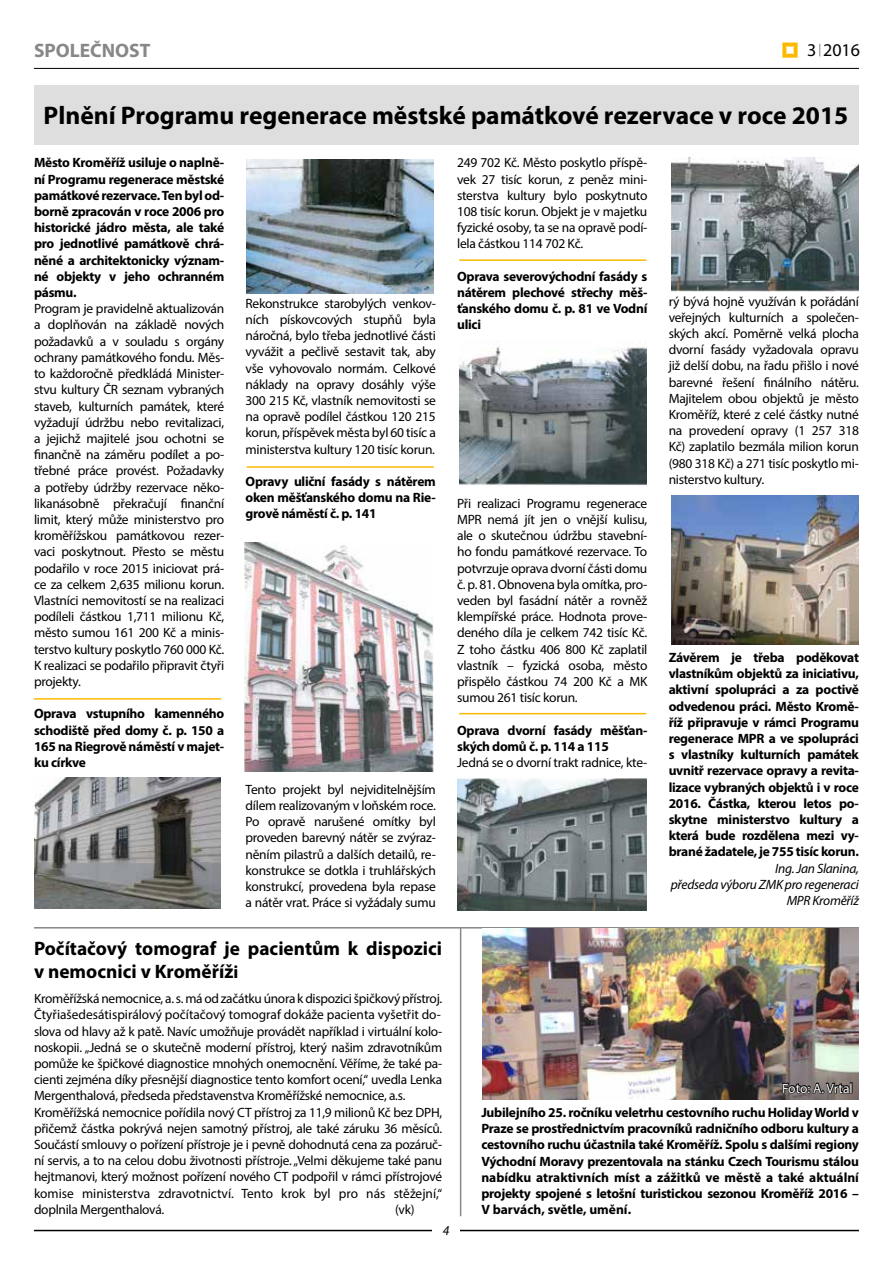
<style>
.page{position:relative;width:893px;height:1263px;background:#fff}
.page>*{position:absolute;margin:0;border:0;box-sizing:border-box;transform-origin:0 0}
.t1{font:700 25.5px "Myriad Pro";color:#000}
.t2{font:700 19.5px/22.5px "Myriad Pro";color:#000}
.t3{font:700 19.5px "Myriad Pro";color:#878787}
.t4{font:18px "Myriad Pro";color:#000}
.t5{font:13.5px/16.2px "Myriad Pro";letter-spacing:-.02em;color:#000;text-align:justify}
.t6{font:700 13.5px/16.2px "Myriad Pro";letter-spacing:-.02em;color:#000;text-align:justify}
.t7{font:italic 13.5px/16.2px "Myriad Pro";letter-spacing:-.02em;color:#000;text-align:right}
.t8{font:13.5px "Myriad Pro";color:#fff}
.s1{font-size:18px}
</style>
<div class="page">
<hr style="left:34px;top:1230px;width:825px;height:1px;background:#000">
<div style="left:433px;top:1225px;width:27px;height:10px;background:#fff"></div>
<hr style="left:34px;top:68px;width:825px;height:1px;background:#000">
<svg style="left:782px;top:43px;width:16px;height:15px"></svg>
<svg style="left:819px;top:44px;width:1px;height:12px"></svg>
<div style="left:34px;top:85px;width:825px;height:60px;background:#dedede"></div>
<hr style="left:34px;top:698px;width:187px;height:2px;background:#fbba00">
<img style="left:245px;top:542px;width:189px;height:230px">
<img style="left:34px;top:777px;width:186px;height:132px">
<img style="left:459px;top:341px;width:187px;height:145px">
<img style="left:457px;top:778px;width:189px;height:132px">
<img style="left:672px;top:157px;width:187px;height:134px">
<img style="left:247px;top:159px;width:187px;height:134px">
<img style="left:672px;top:496px;width:187px;height:148px">
<hr style="left:247px;top:466px;width:187px;height:2px;background:#fbba00">
<hr style="left:459px;top:259px;width:187px;height:2px;background:#fbba00">
<hr style="left:459px;top:713px;width:187px;height:1px;background:#fbba00">
<hr style="left:34px;top:927px;width:825px;height:1px;background:#878787">
<img style="left:483px;top:928px;width:376px;height:171px">
<hr style="left:460px;top:928px;width:1px;height:288px;background:#878787">
<svg style="left:782px;top:1065px;width:70px;height:35px"></svg>
<h2 class="t3" style="left:34px;top:38px;width:118px">SPOLEČNOST</h2>
<h3 class="t4" style="left:807px;top:39px;width:54px">3 2016</h3>
<h1 class="t1" style="left:44px;top:99px;width:806px">Plnění Programu regenerace městské památkové rezervace v roce 2015</h1>
<p class="t6" style="left:34px;top:154px;width:192px">Město Kroměříž usiluje o naplně&shy;ní Programu regenerace městské památkové rezervace. Ten byl od&shy;borně zpracován v roce 2006 pro historické jádro města, ale také pro jednotlivé památkově chrá&shy;něné a architektonicky význam&shy;né objekty v jeho ochranném pásmu.</p>
<p class="t5" style="left:34px;top:300px;width:192px">Program je pravidelně aktualizován a doplňován na základě nových požadavků a v souladu s orgány ochrany památkového fondu. Měs&shy;to každoročně předkládá Minister&shy;stvu kultury ČR seznam vybraných staveb, kulturních památek, které vyžadují údržbu nebo revitalizaci, a jejichž majitelé jsou ochotni se finančně na záměru podílet a po&shy;třebné práce provést. Požadavky a potřeby údržby rezervace něko&shy;likanásobně překračují finanční limit, který může ministerstvo pro kroměřížskou památkovou rezer&shy;vaci poskytnout. Přesto se městu podařilo v roce 2015 iniciovat prá&shy;ce za celkem 2,635 milionu korun.<br>Vlastníci nemovitostí se na realizaci podíleli částkou 1,711 milionu Kč, město sumou 161 200 Kč a minis&shy;terstvo kultury poskytlo 760 000 Kč.<br>K realizaci se podařilo připravit čtyři projekty.</p>
<p class="t6" style="left:34px;top:705px;width:192px">Oprava vstupního kamenného schodiště před domy č. p. 150 a 165 na Riegrově náměstí v majet&shy;ku církve</p>
<p class="t5" style="left:246px;top:295px;width:192px">Rekonstrukce starobylých venkov&shy;ních pískovcových stupňů byla náročná, bylo třeba jednotlivé části vyvážit a pečlivě sestavit tak, aby vše vyhovovalo normám. Celkové náklady na opravy dosáhly výše 300 215 Kč, vlastník nemovitosti se na opravě podílel částkou 120 215 korun, příspěvek města byl 60 tisíc a ministerstva kultury 120 tisíc korun.</p>
<p class="t6" style="left:246px;top:473px;width:192px">Opravy uliční fasády s nátěrem oken měšťanského domu na Rie&shy;grově náměstí č. p. 141</p>
<p class="t5" style="left:246px;top:781px;width:192px">Tento projekt byl nejviditelnějším dílem realizovaným v loňském roce.<br>Po opravě narušené omítky byl proveden barevný nátěr se zvýraz&shy;něním pilastrů a dalších detailů, re&shy;konstrukce se dotkla i truhlářských konstrukcí, provedena byla repase a nátěr vrat. Práce si vyžádaly sumu</p>
<h2 class="t2" style="left:34px;top:937px;width:410px">Počítačový tomograf je pacientům k dispozici v nemocnici v Kroměříž<span class="s1">i</span></h2>
<p class="t5" style="left:34px;top:990px;width:410px;text-align:left">Kroměřížská nemocnice, a. s. má od začátku února k dispozici špičkový přístroj.<br>Čtyřiašedesátispirálový počítačový tomograf dokáže pacienta vyšetřit do&shy;slova od hlavy až k patě. Navíc umožňuje provádět například i virtuální kolo&shy;noskopii. „Jedná se o skutečně moderní přístroj, který našim zdravotníkům pomůže ke špičkové diagnostice mnohých onemocnění. Věříme, že také pa&shy;cienti zejména díky přesnější diagnostice tento komfort ocení,“ uvedla Lenka Mergenthalová, předseda představenstva Kroměřížské nemocnice, a.s.<br>Kroměřížská nemocnice pořídila nový CT přístroj za 11,9 milionů Kč bez DPH, přičemž částka pokrývá nejen samotný přístroj, ale také záruku 36 měsíců.<br>Součástí smlouvy o pořízení přístroje je i pevně dohodnutá cena za pozáruč&shy;ní servis, a to na celou dobu životnosti přístroje. „Velmi děkujeme také panu hejtmanovi, který možnost pořízení nového CT podpořil v rámci přístrojové komise ministerstva zdravotnictví. Tento krok byl pro nás stěžejní,“ doplnila Mergenthalová.</p>
<p class="t5" style="left:395px;top:1201px;width:21px">(vk)</p>
<p class="t5" style="left:457px;top:155px;width:192px">249 702 Kč. Město poskytlo příspě&shy;vek 27 tisíc korun, z peněz mini&shy;sterstva kultury bylo poskytnuto 108 tisíc korun. Objekt je v majetku fyzické osoby, ta se na opravě podí&shy;lela částkou 114 702 Kč.</p>
<p class="t6" style="left:457px;top:268px;width:192px">Oprava severovýchodní fasády s nátěrem plechové střechy měš&shy;ťanského domu č. p. 81 ve Vodní ulici</p>
<p class="t5" style="left:457px;top:495px;width:192px">Při realizaci Programu regenerace MPR nemá jít jen o vnější kulisu, ale o skutečnou údržbu stavební&shy;ho fondu památkové rezervace. To potvrzuje oprava dvorní části domu č. p. 81. Obnovena byla omítka, pro&shy;veden byl fasádní nátěr a rovněž klempířské práce. Hodnota prove&shy;deného díla je celkem 742 tisíc Kč.<br>Z toho částku 406 800 Kč zaplatil vlastník – fyzická osoba, město přispělo částkou 74 200 Kč a MK sumou 261 tisíc korun.</p>
<p class="t6" style="left:457px;top:721px;width:192px">Oprava dvorní fasády měšťan&shy;ských domů č. p. 114 a 115</p>
<p class="t5" style="left:457px;top:754px;width:192px">Jedná se o dvorní trakt radnice, kte-</p>
<p class="t5" style="left:669px;top:293px;width:192px">rý bývá hojně využíván k pořádání veřejných kulturních a společen&shy;ských akcí. Poměrně velká plocha dvorní fasády vyžadovala opravu již delší dobu, na řadu přišlo i nové barevné řešení finálního nátěru.<br>Majitelem obou objektů je město Kroměříž, které z celé částky nutné na provedení opravy (1 257 318<br>Kč) zaplatilo bezmála milion korun (980 318 Kč) a 271 tisíc poskytlo mi&shy;nisterstvo kultury.</p>
<p class="t6" style="left:669px;top:649px;width:192px">Závěrem je třeba poděkovat vlastníkům objektů za iniciativu, aktivní spolupráci a za poctivě odvedenou práci. Město Kromě&shy;říž připravuje v rámci Programu regenerace MPR a ve spolupráci s vlastníky kulturních památek uvnitř rezervace opravy a revita&shy;lizace vybraných objektů i v roce 2016. Částka, kterou letos po&shy;skytne ministerstvo kultury a která bude rozdělena mezi vy&shy;brané žadatele, je 755 tisíc korun.</p>
<p class="t7" style="left:671px;top:860px;width:190px">Ing. Jan Slanina,<br>předseda výboru ZMK pro regeneraci<br>MPR Kroměříž</p>
<p class="t8" style="left:782px;top:1080px;width:72px">Foto: A. Vrtal</p>
<p class="t6" style="left:481px;top:1104px;width:379px">Jubilejního 25. ročníku veletrhu cestovního ruchu Holiday World v Praze se prostřednictvím pracovníků radničního odboru kultury a cestovního ruchu účastnila také Kroměříž. Spolu s dalšími regiony Východní Moravy prezentovala na stánku Czech Tourismu stálou nabídku atraktivních míst a zážitků ve městě a také aktuální projekty spojené s letošní turistickou sezonou Kroměříž 2016 – V barvách, světle, umění.</p>
<p class="t7" style="left:443px;top:1222px;width:8px">4</p>
</div>
